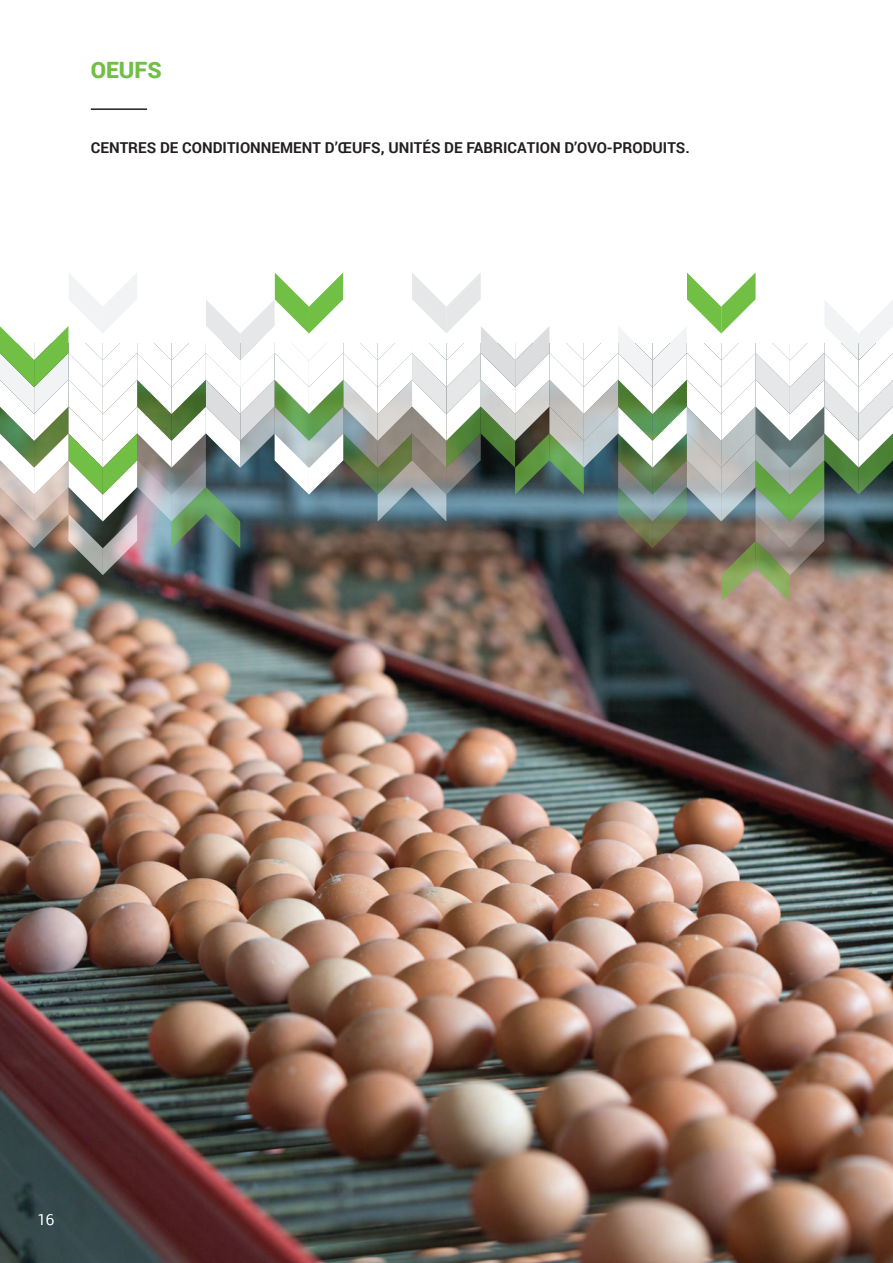
<style>
.page{position:relative;width:893px;height:1263px;background:#fff}
.page>*{position:absolute;margin:0;border:0;box-sizing:border-box;transform-origin:0 0}
.t1{font:900 22.5px "Roboto";color:#71bf44}
.t2{font:700 15px "Roboto";color:#231f20}
.t3{font:300 15px "Roboto";color:#fff}
</style>
<div class="page">
<img style="left:0;top:602px;width:893px;height:661px">
<hr style="left:91px;top:108px;width:56px;height:2px;background:#231f20">
<img style="left:0;top:272px;width:893px;height:330px">
<h1 class="t1" style="left:91px;top:54px;width:72px">OEUFS</h1>
<p class="t2" style="left:91px;top:137px;width:600px">CENTRES DE CONDITIONNEMENT D’ŒUFS, UNITÉS DE FABRICATION D’OVO-PRODUITS.</p>
<p class="t3" style="left:37px;top:1209px;width:18px">16</p>
</div>
